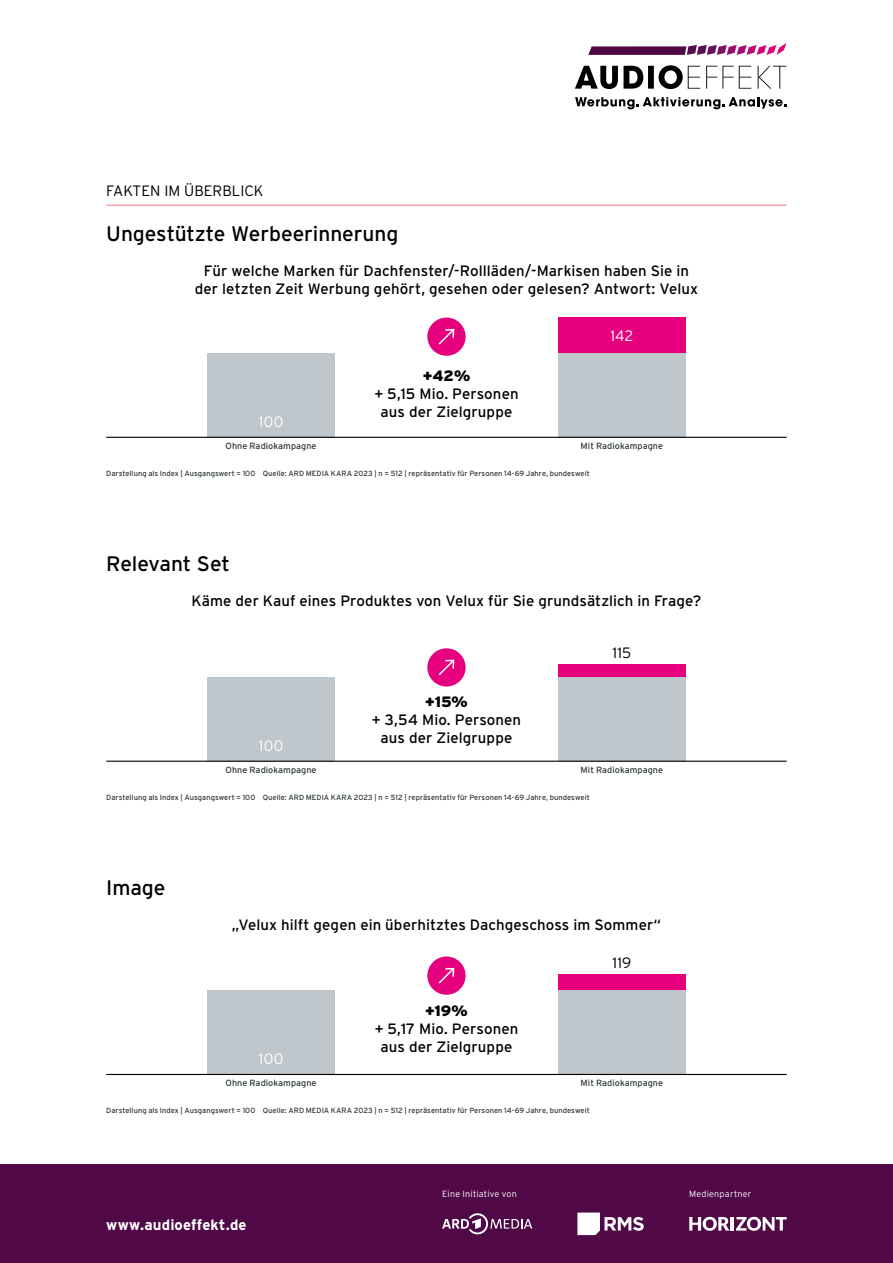
<style>
.page{position:relative;width:893px;height:1263px;background:#fff}
.page>*{position:absolute;margin:0;border:0;box-sizing:border-box;transform-origin:0 0}
.t1{font:21px "Interstate";letter-spacing:-.005em;color:#000}
.t2{font:15px/18px "Interstate";letter-spacing:.005em;color:#000;text-align:center}
.t3{font:300 15px "Interstate";color:#000}
.t4{font:700 15px "Interstate";letter-spacing:.01em;color:#fff}
.t5{font:900 15px "Interstate";color:#000}
.t6{font:300 15px "Interstate";letter-spacing:.015em;color:#fff}
.t7{font:9px "Interstate";letter-spacing:.01em;color:#2d373b}
.t8{font:300 9px "Interstate";letter-spacing:.025em;color:#fff}
.t9{font:7.5px "Interstate";letter-spacing:.005em;color:#2d373b}
</style>
<div class="page">
<svg style="left:588px;top:43px;width:198px;height:12px"></svg>
<svg style="left:575px;top:65px;width:211px;height:24px"></svg>
<svg style="left:575px;top:97px;width:211px;height:12px"></svg>
<div style="left:0;top:1164px;width:893px;height:99px;background:#500847"></div>
<hr style="left:106px;top:205px;width:681px;height:1px;background:#ef787e">
<div style="left:558px;top:317px;width:128px;height:36px;background:#e6007d"></div>
<div style="left:558px;top:353px;width:128px;height:84px;background:#c0c7cc"></div>
<div style="left:207px;top:353px;width:128px;height:84px;background:#c0c7cc"></div>
<hr style="left:106px;top:437px;width:681px;height:1px;background:#000">
<div style="left:427px;top:317px;width:39px;height:39px;background:#e6007d;border-radius:50%"></div>
<svg style="left:438px;top:328px;width:17px;height:17px"></svg>
<div style="left:558px;top:664px;width:128px;height:13px;background:#e6007d"></div>
<div style="left:558px;top:677px;width:128px;height:84px;background:#c0c7cc"></div>
<div style="left:207px;top:677px;width:128px;height:84px;background:#c0c7cc"></div>
<hr style="left:106px;top:761px;width:681px;height:1px;background:#000">
<div style="left:427px;top:648px;width:39px;height:38px;background:#e6007d;border-radius:50%"></div>
<svg style="left:438px;top:659px;width:17px;height:17px"></svg>
<div style="left:558px;top:974px;width:128px;height:16px;background:#e6007d"></div>
<div style="left:558px;top:990px;width:128px;height:84px;background:#c0c7cc"></div>
<div style="left:207px;top:990px;width:128px;height:84px;background:#c0c7cc"></div>
<div style="left:427px;top:956px;width:39px;height:39px;background:#e6007d;border-radius:50%"></div>
<svg style="left:438px;top:967px;width:17px;height:17px"></svg>
<hr style="left:106px;top:1074px;width:681px;height:1px;background:#000">
<svg style="left:577px;top:1212px;width:67px;height:23px"></svg>
<svg style="left:442px;top:1213px;width:90px;height:21px"></svg>
<svg style="left:689px;top:1217px;width:98px;height:14px"></svg>
<h2 class="t3" style="left:106px;top:183px;width:159px">FAKTEN IM ÜBERBLICK</h2>
<h1 class="t1" style="left:106px;top:222px;width:294px">Ungestützte Werbeerinnerung</h1>
<h2 class="t2" style="left:195px;top:261px;width:505px">Für welche Marken für Dachfenster/-Rollläden/-Markisen haben Sie in der letzten Zeit Werbung gehört, gesehen oder gelesen? Antwort: Velux</h2>
<h2 class="t6" style="left:610px;top:327px;width:24px">142</h2>
<h2 class="t5" style="left:423px;top:367px;width:49px">+42%</h2>
<h2 class="t2" style="left:374px;top:384px;width:146px">+ 5,15 Mio. Personen aus der Zielgruppe</h2>
<h2 class="t6" style="left:259px;top:413px;width:26px">100</h2>
<p class="t7" style="left:226px;top:441px;width:93px">Ohne Radiokampagne</p>
<p class="t7" style="left:581px;top:441px;width:84px">Mit Radiokampagne</p>
<p class="t9" style="left:106px;top:469px;width:485px">Darstellung als Index | Ausgangswert = 100 Quelle: ARD MEDIA KARA 2023 | n = 512 | repräsentativ für Personen 14-69 Jahre, bundesweit</p>
<h1 class="t1" style="left:106px;top:552px;width:125px">Relevant Set</h1>
<h2 class="t2" style="left:192px;top:592px;width:511px">Käme der Kauf eines Produktes von Velux für Sie grundsätzlich in Frage?</h2>
<h2 class="t3" style="left:612px;top:644px;width:20px">115</h2>
<h2 class="t5" style="left:425px;top:693px;width:44px">+15%</h2>
<h2 class="t2" style="left:372px;top:711px;width:151px">+ 3,54 Mio. Personen aus der Zielgruppe</h2>
<h2 class="t6" style="left:259px;top:737px;width:26px">100</h2>
<p class="t7" style="left:226px;top:765px;width:93px">Ohne Radiokampagne</p>
<p class="t7" style="left:581px;top:765px;width:84px">Mit Radiokampagne</p>
<p class="t9" style="left:106px;top:793px;width:485px">Darstellung als Index | Ausgangswert = 100 Quelle: ARD MEDIA KARA 2023 | n = 512 | repräsentativ für Personen 14-69 Jahre, bundesweit</p>
<h1 class="t1" style="left:106px;top:876px;width:61px">Image</h1>
<h2 class="t2" style="left:232px;top:915px;width:431px">„Velux hilft gegen ein überhitztes Dachgeschoss im Sommer“</h2>
<h2 class="t3" style="left:612px;top:954px;width:20px">119</h2>
<h2 class="t5" style="left:425px;top:1002px;width:44px">+19%</h2>
<h2 class="t2" style="left:375px;top:1019px;width:145px">+ 5,17 Mio. Personen aus der Zielgruppe</h2>
<h2 class="t6" style="left:259px;top:1050px;width:26px">100</h2>
<p class="t7" style="left:226px;top:1078px;width:93px">Ohne Radiokampagne</p>
<p class="t7" style="left:581px;top:1078px;width:84px">Mit Radiokampagne</p>
<p class="t9" style="left:106px;top:1106px;width:485px">Darstellung als Index | Ausgangswert = 100 Quelle: ARD MEDIA KARA 2023 | n = 512 | repräsentativ für Personen 14-69 Jahre, bundesweit</p>
<h2 class="t4" style="left:106px;top:1216px;width:142px">www.audioeffekt.de</h2>
<p class="t8" style="left:442px;top:1189px;width:76px">Eine Initiative von</p>
<p class="t8" style="left:689px;top:1189px;width:64px">Medienpartner</p>
</div>
